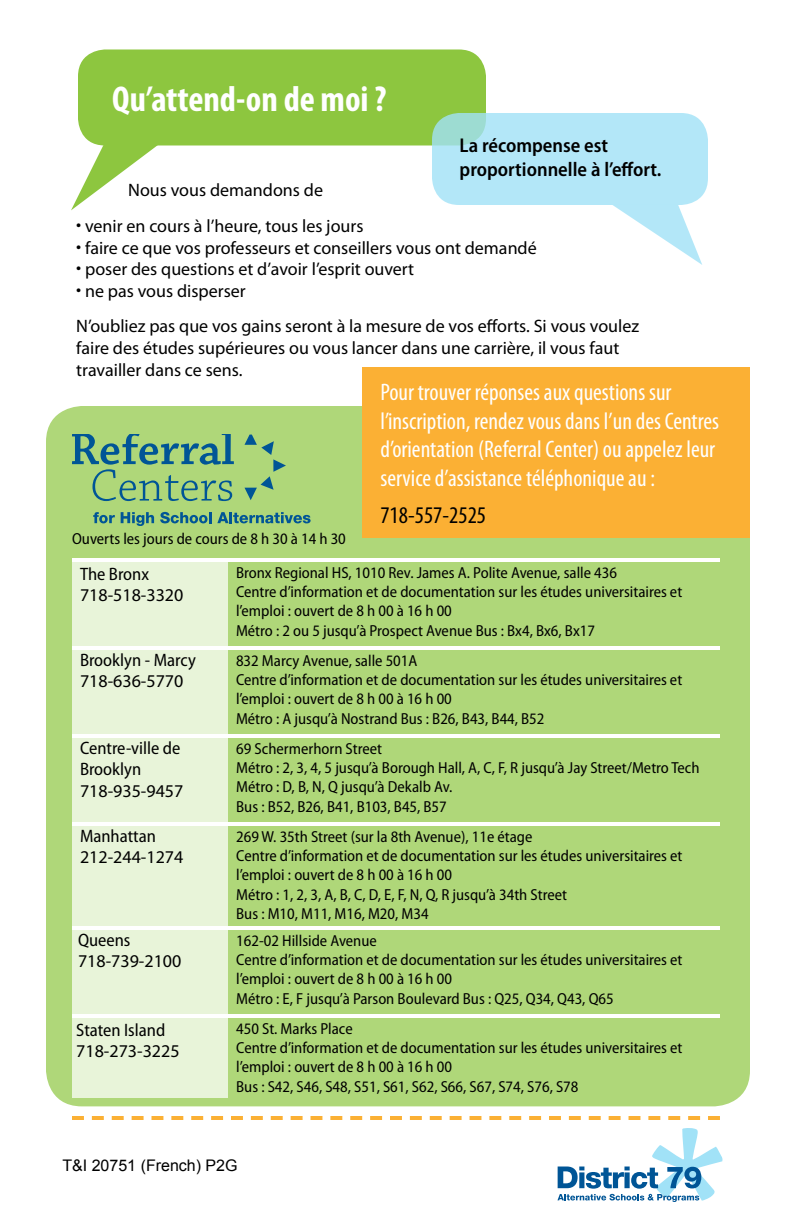
<style>
.page{position:relative;width:792px;height:1224px;background:#fff}
.page>*{position:absolute;margin:0;border:0;box-sizing:border-box;transform-origin:0 0}
.t1{font:700 condensed 36px "Myriad Pro";color:#fff}
.t2{font:condensed 24px/28.8px "Myriad Pro";color:#fff}
.t3{font:condensed 24px "Myriad Pro";color:#000}
.t4{font:600 semi-condensed 20px/24px "Myriad Pro";color:#000}
.t5{font:18px/35.6px "Myriad Pro";color:#000}
.t6{font:semi-condensed 18px/21.6px "Myriad Pro";color:#000}
.t7{font:semi-condensed 16px/19.2px "Myriad Pro";color:#000}
.t8{font:16px "Arial";color:#000}
</style>
<div class="page">
<svg style="left:72px;top:1116px;width:648px;height:4px"></svg>
<svg style="left:557px;top:1128px;width:166px;height:74px"></svg>
<div style="left:46px;top:406px;width:704px;height:700px;background:#afd779;border-radius:36px"></div>
<svg style="left:245px;top:435px;width:41px;height:65px"></svg>
<svg style="left:72px;top:435px;width:162px;height:66px"></svg>
<svg style="left:93px;top:512px;width:22px;height:11px"></svg>
<svg style="left:121px;top:512px;width:33px;height:14px"></svg>
<svg style="left:160px;top:512px;width:151px;height:11px"></svg>
<div style="left:78px;top:49px;width:408px;height:96px;background:#8dc63f;border-radius:27px"></div>
<svg style="left:71px;top:126px;width:92px;height:84px"></svg>
<svg style="left:613px;top:205px;width:89px;height:60px"></svg>
<div style="left:432px;top:113px;width:276px;height:92px;background:#b3e7f8;border-radius:27px"></div>
<div style="left:72px;top:562px;width:156px;height:536px;background:#e8f4d9"></div>
<hr style="left:72px;top:558px;width:648px;height:4px;background:#fff">
<hr style="left:72px;top:646px;width:648px;height:4px;background:#fff">
<hr style="left:72px;top:734px;width:648px;height:4px;background:#fff">
<hr style="left:72px;top:822px;width:648px;height:4px;background:#fff">
<hr style="left:72px;top:926px;width:648px;height:4px;background:#fff">
<hr style="left:72px;top:1014px;width:648px;height:4px;background:#fff">
<div style="left:362px;top:367px;width:388px;height:171px;background:#fbb034"></div>
<h1 class="t1" style="left:112px;top:77px;width:276px">Qu’attend-on de moi ?</h1>
<p class="t4" style="left:460px;top:133px;width:203px">La récompense est proportionnelle à l’effort.</p>
<p class="t5" style="left:128px;top:172px;width:196px">Nous vous demandons de</p>
<p class="t5" style="left:76px;top:208px;width:289px">• venir en cours à l’heure, tous les jours</p>
<p class="t5" style="left:76px;top:229px;width:462px">• faire ce que vos professeurs et conseillers vous ont demandé</p>
<p class="t5" style="left:76px;top:251px;width:340px">• poser des questions et d’avoir l’esprit ouvert</p>
<p class="t5" style="left:76px;top:273px;width:564px">• ne pas vous disperser<br>N’oubliez pas que vos gains seront à la mesure de vos efforts. Si vous voulez</p>
<p class="t5" style="left:76px;top:337px;width:545px;line-height:21.6px">faire des études supérieures ou vous lancer dans une carrière, il vous faut travailler dans ce sens.</p>
<h2 class="t2" style="left:380px;top:377px;width:340px">Pour trouver réponses aux questions sur l’inscription, rendez vous dans l’un des Centres d’orientation (Referral Center) ou appelez leur service d’assistance téléphonique au :</h2>
<h2 class="t3" style="left:380px;top:501px;width:107px">718-557-2525</h2>
<p class="t7" style="left:72px;top:528px;width:275px">Ouverts les jours de cours de 8 h 30 à 14 h 30</p>
<p class="t6" style="left:80px;top:562px;width:71px">The Bronx</p>
<p class="t5" style="left:80px;top:577px;width:105px">718-518-3320</p>
<p class="t7" style="left:236px;top:563px;width:448px">Bronx Regional HS, 1010 Rev. James A. Polite Avenue, salle 436<br>Centre d’information et de documentation sur les études universitaires et l’emploi : ouvert de 8 h 00 à 16 h 00<br>Métro : 2 ou 5 jusqu’à Prospect Avenue Bus : Bx4, Bx6, Bx17</p>
<p class="t7" style="left:236px;top:651px;width:448px">832 Marcy Avenue, salle 501A<br>Centre d’information et de documentation sur les études universitaires et l’emploi : ouvert de 8 h 00 à 16 h 00<br>Métro : A jusqu’à Nostrand Bus : B26, B43, B44, B52</p>
<p class="t7" style="left:236px;top:739px;width:465px">69 Schermerhorn Street<br>Métro : 2, 3, 4, 5 jusqu’à Borough Hall, A, C, F, R jusqu’à Jay Street/Metro Tech Métro : D, B, N, Q jusqu’à Dekalb Av.<br>Bus : B52, B26, B41, B103, B45, B57</p>
<p class="t7" style="left:236px;top:827px;width:448px">269 W. 35th Street (sur la 8th Avenue), 11e étage<br>Centre d’information et de documentation sur les études universitaires et l’emploi : ouvert de 8 h 00 à 16 h 00<br>Métro : 1, 2, 3, A, B, C, D, E, F, N, Q, R jusqu’à 34th Street<br>Bus : M10, M11, M16, M20, M34</p>
<p class="t7" style="left:236px;top:931px;width:448px">162-02 Hillside Avenue<br>Centre d’information et de documentation sur les études universitaires et l’emploi : ouvert de 8 h 00 à 16 h 00<br>Métro : E, F jusqu’à Parson Boulevard Bus : Q25, Q34, Q43, Q65</p>
<p class="t7" style="left:236px;top:1019px;width:448px">450 St. Marks Place<br>Centre d’information et de documentation sur les études universitaires et l’emploi : ouvert de 8 h 00 à 16 h 00<br>Bus : S42, S46, S48, S51, S61, S62, S66, S67, S74, S76, S78</p>
<p class="t6" style="left:80px;top:648px;width:117px">Brooklyn - Marcy</p>
<p class="t5" style="left:80px;top:663px;width:105px">718-636-5770</p>
<p class="t6" style="left:80px;top:736px;width:102px">Centre-ville de<br>Brooklyn</p>
<p class="t5" style="left:80px;top:773px;width:105px">718-935-9457</p>
<p class="t6" style="left:80px;top:824px;width:78px">Manhattan</p>
<p class="t5" style="left:80px;top:839px;width:105px">212-244-1274</p>
<p class="t6" style="left:78px;top:928px;width:54px">Queens</p>
<p class="t5" style="left:78px;top:943px;width:105px">718-739-2100</p>
<p class="t6" style="left:76px;top:1018px;width:91px">Staten Island</p>
<p class="t5" style="left:76px;top:1033px;width:105px">718-273-3225</p>
<p class="t8" style="left:62px;top:1155px;width:177px">T&amp;I 20751 (French) P2G</p>
</div>
